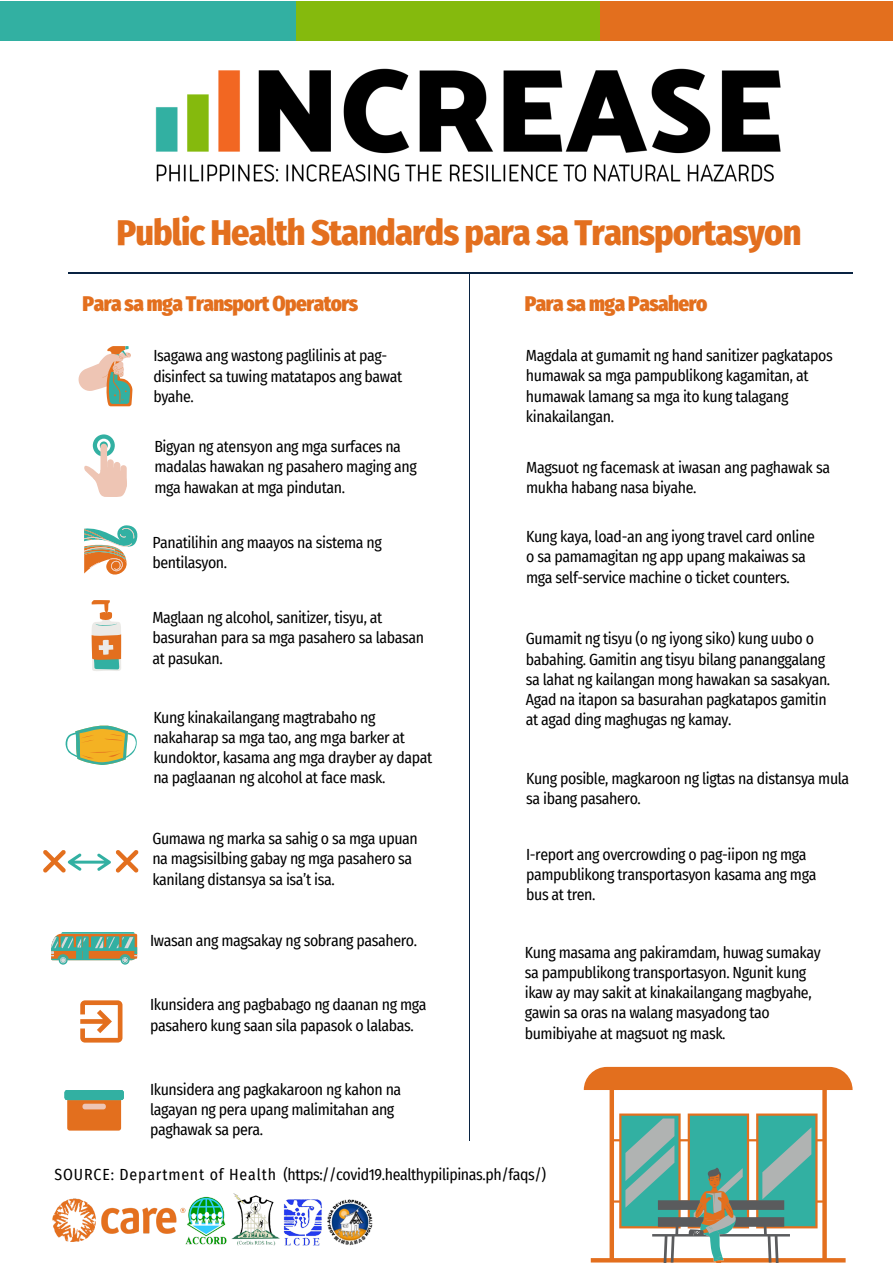
<style>
.page{position:relative;width:893px;height:1263px;background:#fff}
.page>*{position:absolute;margin:0;border:0;box-sizing:border-box;transform-origin:0 0}
.t1{font:800 36px "Fira Sans Condensed";letter-spacing:-.025em;color:#e36f1e}
.t2{font:900 21px "Fira Sans Condensed";letter-spacing:-.025em;color:#e36f1e}
.t3{font:15.75px/20.2px "Fira Sans Condensed";letter-spacing:-.025em;color:#000}
</style>
<div class="page">
<svg style="left:79px;top:346px;width:53px;height:60px"></svg>
<hr style="left:469px;top:273px;width:1px;height:867px;background:#092342">
<hr style="left:68px;top:272px;width:785px;height:1px;background:#092342">
<svg style="left:584px;top:1067px;width:268px;height:195px"></svg>
<svg style="left:625px;top:1114px;width:186px;height:149px"></svg>
<svg style="left:93px;top:434px;width:22px;height:23px"></svg>
<svg style="left:100px;top:441px;width:8px;height:8px"></svg>
<div style="left:100px;top:444px;width:7px;height:30px;background:#eec5b4;border-radius:3px"></div>
<div style="left:107px;top:459px;width:7px;height:25px;background:#eec5b4;border-radius:3px"></div>
<div style="left:114px;top:462px;width:6px;height:24px;background:#eec5b4;border-radius:3px"></div>
<svg style="left:84px;top:465px;width:43px;height:32px"></svg>
<svg style="left:84px;top:525px;width:54px;height:50px"></svg>
<svg style="left:91px;top:600px;width:30px;height:71px"></svg>
<svg style="left:65px;top:725px;width:72px;height:40px"></svg>
<svg style="left:43px;top:850px;width:96px;height:22px"></svg>
<svg style="left:51px;top:932px;width:86px;height:33px;background:#92ab8d"></svg>
<svg style="left:80px;top:1000px;width:42px;height:42px"></svg>
<svg style="left:67px;top:1100px;width:54px;height:30px;background:#e27121"></svg>
<div style="left:65px;top:1090px;width:59px;height:10px;background:#32b0a2;border-radius:3px"></div>
<div style="left:82px;top:1104px;width:24px;height:5px;background:#eec5b4;border-radius:3px"></div>
<img style="left:155px;top:68px;width:626px;height:114px">
<div style="left:597px;top:1px;width:296px;height:39px;background:#e36f1e"></div>
<div style="left:0;top:1px;width:296px;height:39px;background:#32b0a2"></div>
<div style="left:296px;top:1px;width:303px;height:39px;background:#85ba0d"></div>
<img style="left:52px;top:1193px;width:321px;height:53px">
<h1 class="t1" style="left:117px;top:212px;width:686px">Public Health Standards para sa Transportasyon</h1>
<h2 class="t2" style="left:83px;top:291px;width:277px">Para sa mga Transport Operators</h2>
<p class="t3" style="left:153px;top:346px;width:250px">Isagawa ang wastong paglilinis at pag&shy;disinfect sa tuwing matatapos ang bawat byahe.</p>
<p class="t3" style="left:154px;top:436px;width:264px">Bigyan ng atensyon ang mga surfaces na madalas hawakan ng pasahero maging ang mga hawakan at mga pindutan.</p>
<p class="t3" style="left:152px;top:532px;width:231px">Panatilihin ang maayos na sistema ng bentilasyon.</p>
<p class="t3" style="left:152px;top:607px;width:273px">Maglaan ng alcohol, sanitizer, tisyu, at basurahan para sa mga pasahero sa labasan at pasukan.</p>
<p class="t3" style="left:153px;top:707px;width:280px">Kung kinakailangang magtrabaho ng nakaharap sa mga tao, ang mga barker at kundoktor, kasama ang mga drayber ay dapat na paglaanan ng alcohol at face mask.</p>
<p class="t3" style="left:152px;top:829px;width:267px">Gumawa ng marka sa sahig o sa mga upuan na magsisilbing gabay ng mga pasahero sa kanilang distansya sa isa’t isa.</p>
<p class="t3" style="left:150px;top:930px;width:269px">Iwasan ang magsakay ng sobrang pasahero.</p>
<p class="t3" style="left:150px;top:995px;width:278px">Ikunsidera ang pagbabago ng daanan ng mga pasahero kung saan sila papasok o lalabas.</p>
<p class="t3" style="left:150px;top:1079px;width:253px">Ikunsidera ang pagkakaroon ng kahon na lagayan ng pera upang malimitahan ang paghawak sa pera.</p>
<h2 class="t2" style="left:525px;top:291px;width:184px">Para sa mga Pasahero</h2>
<p class="t3" style="left:526px;top:346px;width:308px">Magdala at gumamit ng hand sanitizer pagkatapos humawak sa mga pampublikong kagamitan, at humawak lamang sa mga ito kung talagang kinakailangan.</p>
<p class="t3" style="left:526px;top:457px;width:305px">Magsuot ng facemask at iwasan ang paghawak sa mukha habang nasa biyahe.</p>
<p class="t3" style="left:526px;top:527px;width:290px">Kung kaya, load-an ang iyong travel card online o sa pamamagitan ng app upang makaiwas sa mga self-service machine o ticket counters.</p>
<p class="t3" style="left:526px;top:629px;width:306px">Gumamit ng tisyu (o ng iyong siko) kung uubo o babahing. Gamitin ang tisyu bilang pananggalang sa lahat ng kailangan mong hawakan sa sasakyan.<br>Agad na itapon sa basurahan pagkatapos gamitin at agad ding maghugas ng kamay.</p>
<p class="t3" style="left:526px;top:769px;width:325px">Kung posible, magkaroon ng ligtas na distansya mula sa ibang pasahero.</p>
<p class="t3" style="left:526px;top:844px;width:292px">I-report ang overcrowding o pag-iipon ng mga pampublikong transportasyon kasama ang mga bus at tren.</p>
<p class="t3" style="left:525px;top:942px;width:297px">Kung masama ang pakiramdam, huwag sumakay sa pampublikong transportasyon. Ngunit kung ikaw ay may sakit at kinakailangang magbyahe, gawin sa oras na walang masyadong tao bumibiyahe at magsuot ng mask.</p>
<p class="t3" style="left:54px;top:1164px;width:493px">SOURCE: Department of Health (https://covid19.healthypilipinas.ph/faqs/)</p>
</div>
